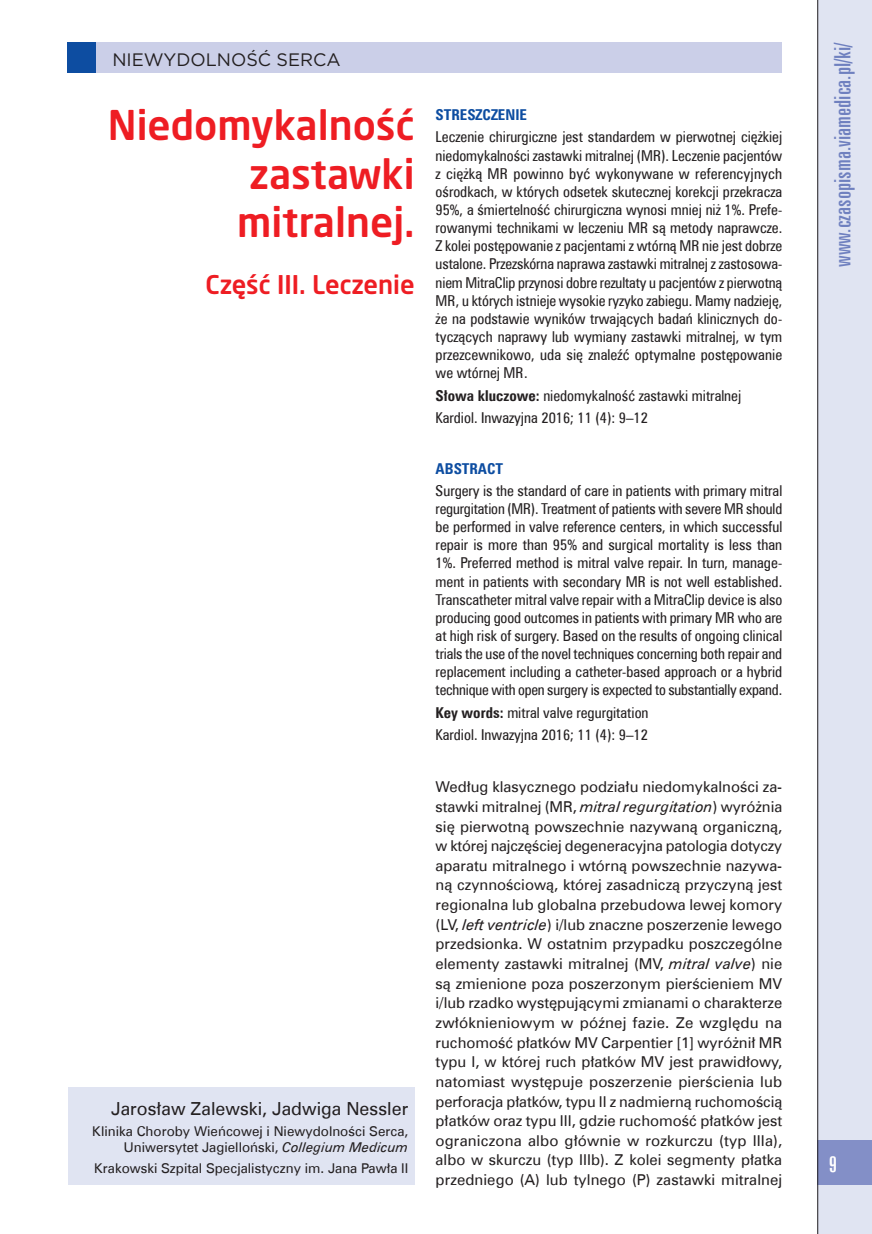
<style>
.page{position:relative;width:872px;height:1234px;background:#fff}
.page>*{position:absolute;margin:0;border:0;box-sizing:border-box;transform-origin:0 0}
.t1{font:500 40.5px/48.6px "Neo Sans Pro";color:#ee1d23;text-align:justify}
.t2{font:500 25.5px "Neo Sans Pro";color:#ee1d23}
.t3{font:22.5px "Zurich X Cn EU";color:#6f80bf;scale:1.07 1}
.t4{font:22.5px "Zurich X Cn EU";color:#fff;scale:1.07 1}
.t5{font:18px "Zurich EU";color:#231f20}
.t6{font:18px "Gotham";color:#231f20}
.t7{font:15px/18.1px "Zurich Cn EU";color:#231f20;text-align:justify}
.t8{font:15px/19.6px "Zurich EU";letter-spacing:.005em;color:#231f20;text-align:justify}
.t9{font:700 15px "Zurich Cn EU";color:#0d4da1}
.t10{font:13.5px/16.5px "Zurich EU";color:#231f20;text-align:right}
.s1{font-style:italic}
.s2{font-weight:700}
</style>
<div class="page">
<div style="left:817px;top:0;width:55px;height:1233px;background:#e0e4f2"></div>
<div style="left:817px;top:1140px;width:55px;height:44px;background:#838fc7"></div>
<hr style="left:817px;top:0;width:1px;height:1233px;background:#231f20">
<div style="left:67px;top:43px;width:714px;height:30px;background:#cbcfe8"></div>
<div style="left:67px;top:43px;width:28px;height:30px;background:#0d4da1"></div>
<div style="left:68px;top:1087px;width:347px;height:97px;background:#e0e4f2"></div>
<p class="t6" style="left:112px;top:52px;width:230px">NIEWYDOLNOŚĆ SERCA</p>
<h1 class="t1" style="left:237px;top:105px;width:179px;text-indent:-129px">Niedomykalność zastawki mitralnej.</h1>
<h2 class="t2" style="left:205px;top:274px;width:211px">Część III. Leczenie</h2>
<p class="t5" style="left:111px;top:1097px;width:299px">Jarosław Zalewski, Jadwiga Nessler</p>
<p class="t10" style="left:92px;top:1122px;width:317px">Klinika Choroby Wieńcowej i Niewydolności Serca,<br>Uniwersytet Jagielloński, <span class="s1">Collegium Medicum</span></p>
<p class="t10" style="left:94px;top:1159px;width:316px">Krakowski Szpital Specjalistyczny im. Jana Pawła II</p>
<p class="t9" style="left:435px;top:105px;width:93px">STRESZCZENIE</p>
<p class="t7" style="left:435px;top:128px;width:348px">Leczenie chirurgiczne jest standardem w pierwotnej ciężkiej niedomykalności zastawki mitralnej (MR). Leczenie pacjentów z ciężką MR powinno być wykonywane w referencyjnych ośrodkach, w których odsetek skutecznej korekcji przekracza 95%, a śmiertelność chirurgiczna wynosi mniej niż 1%. Prefe&shy;rowanymi technikami w leczeniu MR są metody naprawcze.<br>Z kolei postępowanie z pacjentami z wtórną MR nie jest dobrze ustalone. Przezskórna naprawa zastawki mitralnej z zastosowa&shy;niem MitraClip przynosi dobre rezultaty u pacjentów z pierwotną MR, u których istnieje wysokie ryzyko zabiegu. Mamy nadzieję, że na podstawie wyników trwających badań klinicznych do&shy;tyczących naprawy lub wymiany zastawki mitralnej, w tym przezcewnikowo, uda się znaleźć optymalne postępowanie we wtórnej MR.</p>
<p class="t7" style="left:435px;top:384px;width:307px;line-height:22.4px"><span class="s2">Słowa kluczowe:</span> niedomykalność zastawki mitralnej<br>Kardiol. Inwazyjna 2016; 11 (4): 9–12</p>
<p class="t9" style="left:435px;top:459px;width:69px">ABSTRACT</p>
<p class="t7" style="left:435px;top:481px;width:348px">Surgery is the standard of care in patients with primary mitral regurgitation (MR). Treatment of patients with severe MR should be performed in valve reference centers, in which successful repair is more than 95% and surgical mortality is less than 1%. Preferred method is mitral valve repair. In turn, manage&shy;ment in patients with secondary MR is not well established.<br>Transcatheter mitral valve repair with a MitraClip device is also producing good outcomes in patients with primary MR who are at high risk of surgery. Based on the results of ongoing clinical trials the use of the novel techniques concerning both repair and replacement including a catheter-based approach or a hybrid technique with open surgery is expected to substantially expand.</p>
<p class="t7" style="left:435px;top:701px;width:214px;line-height:22.4px"><span class="s2">Key words:</span> mitral valve regurgitation<br>Kardiol. Inwazyjna 2016; 11 (4): 9–12</p>
<p class="t8" style="left:435px;top:776px;width:348px">Według klasycznego podziału niedomykalności za&shy;stawki mitralnej (MR, <span class="s1">mitral regurgitation</span>) wyróżnia się pierwotną powszechnie nazywaną organiczną, w której najczęściej degeneracyjna patologia dotyczy aparatu mitralnego i wtórną powszechnie nazywa&shy;ną czynnościową, której zasadniczą przyczyną jest regionalna lub globalna przebudowa lewej komory (LV, <span class="s1">left ventricle</span>) i/lub znaczne poszerzenie lewego przedsionka. W ostatnim przypadku poszczególne elementy zastawki mitralnej (MV, <span class="s1">mitral valve</span>) nie są zmienione poza poszerzonym pierścieniem MV i/lub rzadko występującymi zmianami o charakterze zwłóknieniowym w późnej fazie. Ze względu na ruchomość płatków MV Carpentier [1] wyróżnił MR typu I, w której ruch płatków MV jest prawidłowy, natomiast występuje poszerzenie pierścienia lub perforacja płatków, typu II z nadmierną ruchomością płatków oraz typu III, gdzie ruchomość płatków jest ograniczona albo głównie w rozkurczu (typ IIIa), albo w skurczu (typ IIIb). Z kolei segmenty płatka przedniego (A) lub tylnego (P) zastawki mitralnej</p>
<h3 class="t3" style="left:829px;top:267px;width:212px;rotate:-90deg">www.czasopisma.viamedica.pl/ki/</h3>
<h3 class="t4" style="left:828px;top:1150px;width:9px">9</h3>
</div>
